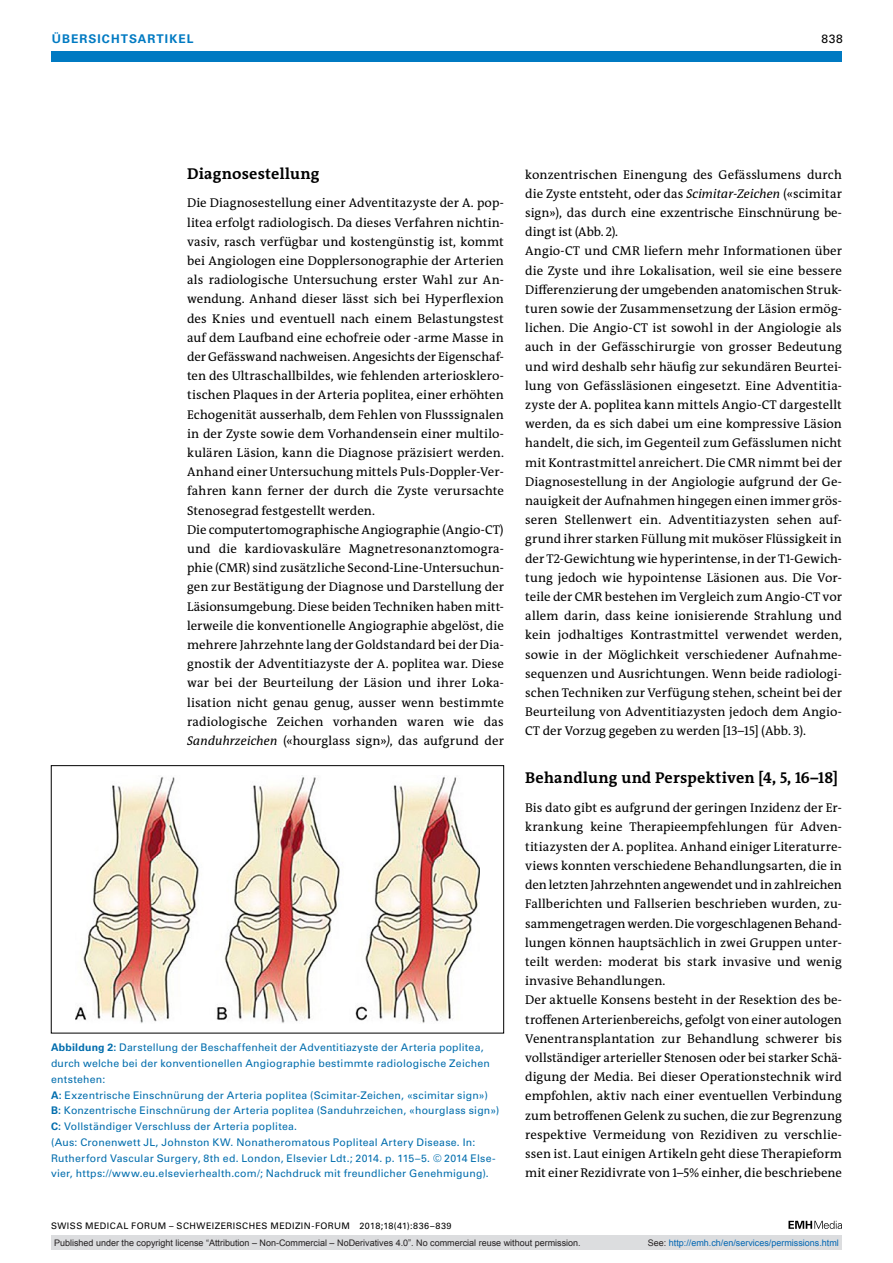
<style>
.page{position:relative;width:893px;height:1263px;background:#fff}
.page>*{position:absolute;margin:0;border:0;box-sizing:border-box;transform-origin:0 0}
.t1{font:700 15.75px "The Antiqua B W7";letter-spacing:.015em;color:#000}
.t2{font:12.75px/19.2px "The Antiqua B W5 Plain";letter-spacing:.005em;color:#000}
.t3{font:700 12px "Univers LT Std";color:#007ac2}
.t4{font:12px "Univers LT Std";color:#000}
.t5{font:10.5px/15.8px "Univers LT Std";letter-spacing:.02em;color:#006dad}
.t6{font:9px "Arial";color:#231f20}
.t7{font:9px "Univers LT Std";letter-spacing:.05em;color:#000}
.t8{font:9px "Arial";color:#0166b3}
.s1{font-style:italic}
.s2{font-weight:700}
.s3{color:#231f20}
</style>
<div class="page">
<div style="left:51px;top:51px;width:791px;height:11px;background:#007ac2"></div>
<svg style="left:788px;top:1221px;width:54px;height:8px"></svg>
<img style="left:75px;top:775px;width:405px;height:248px">
<div style="left:51px;top:765px;width:453px;height:268px;border:1px solid #000"></div>
<div style="left:51px;top:1235px;width:791px;height:15px;background:#dcdddf"></div>
<p class="t3" style="left:52px;top:31px;width:20px">ÜBERSICHTSARTIKEL</p>
<p class="t4" style="left:821px;top:31px;width:23px">838</p>
<p class="t1" style="left:187px;top:163px;width:134px">Diagnosestellung</p>
<p class="t2" style="left:187px;top:194px;width:318px">Die Diagnosestellung einer Adventitazyste der A. pop&shy;litea erfolgt radiologisch. Da dieses Verfahren nichtin&shy;vasiv, rasch verfügbar und kostengünstig ist, kommt bei Angiologen eine Dopplersonographie der Arterien als radiologische Untersuchung erster Wahl zur An&shy;wendung. Anhand dieser lässt sich bei Hyperflexion des Knies und eventuell nach einem Belastungstest auf dem Laufband eine echofreie oder -arme Masse in der Gefässwand nachweisen. Angesichts der Eigenschaf&shy;ten des Ultraschallbildes, wie fehlenden arteriosklero&shy;tischen Plaques in der Arteria poplitea, einer erhöhten Echogenität ausserhalb, dem Fehlen von Flusssignalen in der Zyste sowie dem Vorhandensein einer multilo&shy;kulären Läsion, kann die Diagnose präzisiert werden.<br>Anhand einer Untersuchung mittels Puls-Doppler-Ver&shy;fahren kann ferner der durch die Zyste verursachte Stenosegrad festgestellt werden.<br>Die computertomographische Angiographie (Angio-CT) und die kardiovaskuläre Magnetresonanztomogra&shy;phie (CMR) sind zusätzliche Second-Line-Untersuchun&shy;gen zur Bestätigung der Diagnose und Darstellung der Läsionsumgebung. Diese beiden Techniken haben mitt&shy;lerweile die konventionelle Angiographie abgelöst, die mehrere Jahrzehnte lang der Goldstandard bei der Dia&shy;gnostik der Adventitiazyste der A. poplitea war. Diese war bei der Beurteilung der Läsion und ihrer Loka&shy;lisation nicht genau genug, ausser wenn bestimmte radiologische Zeichen vorhanden waren wie das <span class="s1">Sanduhrzeichen</span> («hourglass sign»<span class="s1">)</span>, das aufgrund der</p>
<p class="t5" style="left:51px;top:1040px;width:450px"><span class="s2">ABBILDUNG 2:</span> Darstellung der Beschaffenheit der Adventitiazyste der Arteria poplitea, durch welche bei der konventionellen Angiographie bestimmte radiologische Zeichen entstehen:<br><span class="s2">A:</span> Exzentrische Einschnürung der Arteria poplitea (Scimitar-Zeichen, «scimitar sign»)<br><span class="s2">B:</span> Konzentrische Einschnürung der Arteria poplitea (Sanduhrzeichen, «hourglass sign»)<br><span class="s2">C:</span> Vollständiger Verschluss der Arteria poplitea.<br>(Aus: Cronenwett JL, Johnston KW. Nonatheromatous Popliteal Artery Disease. In:<br>Rutherford Vascular Surgery, 8th ed. London, Elsevier Ldt.; 2014. p. 115–5. © 2014 Else&shy;vier, https://www.eu.elsevierhealth.com/; Nachdruck mit freundlicher Genehmigung).</p>
<p class="t7" style="left:51px;top:1220px;width:402px">SWISS MEDICAL FORUM – SCHWEIZERISCHES MEDIZIN-FORUM 2018;18(41):836–839</p>
<p class="t2" style="left:525px;top:165px;width:318px">konzentrischen Einengung des Gefässlumens durch die Zyste entsteht, oder das <span class="s1">Scimitar-Zeichen</span> («scimitar sign»), das durch eine exzentrische Einschnürung be&shy;dingt ist (Abb. 2).<br>Angio-CT und CMR liefern mehr Informationen über die Zyste und ihre Lokalisation, weil sie eine bessere Differenzierung der umgebenden anatomischen Struk&shy;turen sowie der Zusammensetzung der Läsion ermög&shy;lichen. Die Angio-CT ist sowohl in der Angiologie als auch in der Gefässchirurgie von grosser Bedeutung und wird deshalb sehr häufig zur sekundären Beurtei&shy;lung von Gefässläsionen eingesetzt. Eine Adventitia&shy;zyste der A. poplitea kann mittels Angio-CT dargestellt werden, da es sich dabei um eine kompressive Läsion handelt, die sich, im Gegenteil zum Gefässlumen nicht mit Kontrastmittel anreichert. Die CMR nimmt bei der Diagnosestellung in der Angiologie aufgrund der Ge&shy;nauigkeit der Aufnahmen hingegen einen immer grös&shy;seren Stellenwert ein. Adventitiazysten sehen auf&shy;grund ihrer starken Füllung mit muköser Flüssigkeit in der T2-Gewichtung wie hyperintense, in der T1-Gewich&shy;tung jedoch wie hypointense Läsionen aus. Die Vor&shy;teile der CMR bestehen im Vergleich zum Angio-CT vor allem darin, dass keine ionisierende Strahlung und kein jodhaltiges Kontrastmittel verwendet werden, sowie in der Möglichkeit verschiedener Aufnahme&shy;sequenzen und Ausrichtungen. Wenn beide radiologi&shy;schen Techniken zur Verfügung stehen, scheint bei der Beurteilung von Adventitiazysten jedoch dem Angio-CT der Vorzug gegeben zu werden [13–15] (Abb. 3).</p>
<p class="t1" style="left:525px;top:768px;width:314px">Behandlung und Perspektiven [4, 5, 16–18]</p>
<p class="t2" style="left:525px;top:798px;width:318px">Bis dato gibt es aufgrund der geringen Inzidenz der Er&shy;krankung keine Therapieempfehlungen für Adven&shy;titiazysten der A. poplitea. Anhand einiger Literaturre&shy;views konnten verschiedene Behandlungsarten, die in den letzten Jahrzehnten angewendet und in zahlreichen Fallberichten und Fallserien beschrieben wurden, zu&shy;sammengetragen werden. Die vorgeschlagenen Behand&shy;lungen können hauptsächlich in zwei Gruppen unter&shy;teilt werden: moderat bis stark invasive und wenig invasive Behandlungen.<br>Der aktuelle Konsens besteht in der Resektion des be&shy;troffenen Arterienbereichs, gefolgt von einer autologen Venentransplantation zur Behandlung schwerer bis vollständiger arterieller Stenosen oder bei starker Schä&shy;digung der Media. Bei dieser Operationstechnik wird empfohlen, aktiv nach einer eventuellen Verbindung zum betroffenen Gelenk zu suchen, die zur Begrenzung respektive Vermeidung von Rezidiven zu verschlie&shy;ssen ist. Laut einigen Artikeln geht diese Therapieform mit einer Rezidivrate von 1–5% einher, die beschriebene</p>
<p class="t6" style="left:54px;top:1237px;width:528px">Published under the copyright license “Attribution – Non-Commercial – NoDerivatives 4.0”. No commercial reuse without permission.</p>
<p class="t8" style="left:648px;top:1237px;width:193px"><span class="s3">See:</span> http://emh.ch/en/services/permissions.html</p>
</div>
